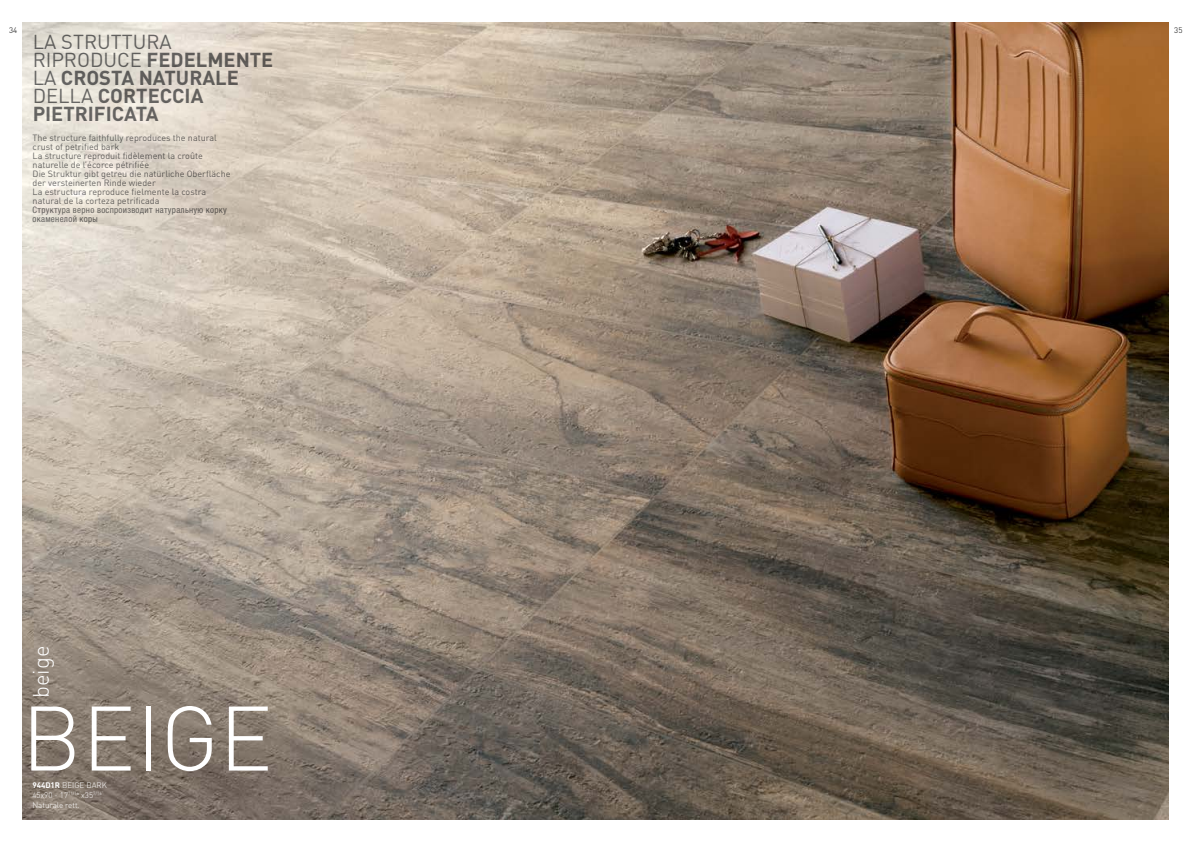
<style>
.page{position:relative;width:1191px;height:842px;background:#fff}
.page>*{position:absolute;margin:0;border:0;box-sizing:border-box;transform-origin:0 0}
.t1{font:300 90px "DIN";color:#fff}
.t2{font:300 22.1px "DIN";color:#fff}
.t3{font:700 20px/18px "DIN";color:#6d6e71}
.t4{font:9px/9px "DIN";color:#6d6e71}
.t5{font:condensed 9px/9px "Helvetica Neue LTCYR";letter-spacing:.03em;color:#6d6e71}
.t6{font:300 8px/9.6px "DIN";color:#fff}
.t7{font:300 8px "DIN";color:#000}
.s1{font-weight:400}
.s2{font-weight:700}
</style>
<div class="page">
<img style="left:23px;top:23px;width:1145px;height:796px">
<p class="t7" style="left:9px;top:26px;width:10px">34</p>
<p class="t7" style="left:1174px;top:26px;width:10px">35</p>
<h3 class="t3" style="left:33px;top:32px;width:242px"><span class="s1">LA STRUTTURA<br>RIPRODUCE</span> FEDELMENTE<br><span class="s1">LA</span> CROSTA NATURALE<br><span class="s1">DELLA</span> CORTECCIA<br>PIETRIFICATA</h3>
<p class="t4" style="left:33px;top:133px;width:199px">The structure faithfully reproduces the natural crust of petrified bark<br>La structure reproduit fidèlement la croûte naturelle de l’écorce pétrifiée<br>Die Struktur gibt getreu die natürliche Oberfläche der versteinerten Rinde wieder<br>La estructura reproduce fielmente la costra natural de la corteza petrificada</p>
<p class="t5" style="left:33px;top:205px;width:196px">Структура верно воспроизводит натуральную корку окаменелой коры</p>
<h2 class="t2" style="left:27px;top:698px;width:54px;rotate:-90deg">beige</h2>
<h1 class="t1" style="left:21px;top:683px;width:253px">BEIGE</h1>
<p class="t6" style="left:32px;top:781px;width:76px"><span class="s2">944D1R</span> BEIGE BARK<br>45x90 - 17<sup>11/16”</sup>x35<sup>7/16”<br></sup>Naturale rett.</p>
</div>
